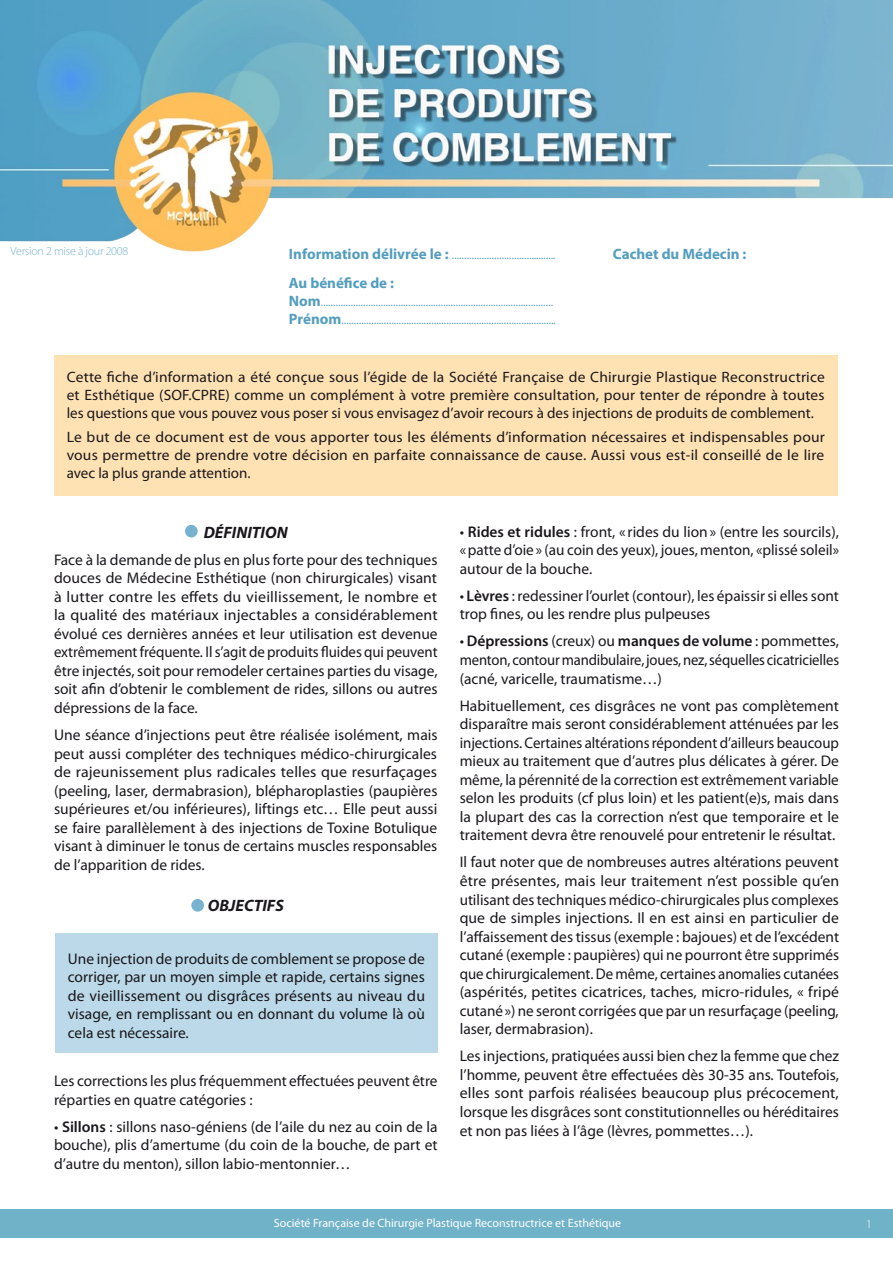
<style>
.page{position:relative;width:893px;height:1263px;background:#fff}
.page>*{position:absolute;margin:0;border:0;box-sizing:border-box;transform-origin:0 0}
.t1{font:italic 700 16.5px "Myriad Pro";color:#1a171c}
.t2{font:15.45px/18.6px "Myriad Pro";color:#1a171c;text-align:justify}
.t3{font:15px/18px "Myriad Pro";color:#1a171c;text-align:justify}
.t4{font:700 15px "Myriad Pro";color:#539dbf}
.t5{font:12px "Myriad Pro";color:#fff}
.t6{font:300 12px "Myriad Pro";letter-spacing:-.02em;color:#77b3d0}
.t7{font:300 12px "Myriad Pro";color:#fff}
.t8{font:700 7.5px "Myriad Pro";color:#539dbf}
.s1{font-size:7.5px}
.s2{font-size:15px}
.s3{font-weight:600}
</style>
<div class="page">
<div style="left:0;top:1209px;width:893px;height:29px;background:#70b2c8"></div>
<div style="left:54px;top:355px;width:783px;height:140px;background:#ffe2b3"></div>
<div style="left:55px;top:933px;width:383px;height:120px;background:#bbd9e8"></div>
<div style="left:185px;top:525px;width:13px;height:12px;background:#77b3d0;border-radius:50%"></div>
<img style="left:0;top:0;width:893px;height:252px">
<div style="left:191px;top:899px;width:13px;height:13px;background:#77b3d0;border-radius:50%"></div>
<p class="t6" style="left:11px;top:244px;width:119px">Version 2 mise à jour 2008</p>
<p class="t4" style="left:289px;top:244px;width:268px">Information délivrée le : <span class="s1">…………………………….……..</span></p>
<p class="t4" style="left:613px;top:244px;width:135px">Cachet du Médecin :</p>
<p class="t4" style="left:289px;top:273px;width:107px">Au bénéfice de :</p>
<p class="t8" style="left:289px;top:299px;width:266px"><span class="s2">Nom</span>…………………………………………………………………………………</p>
<p class="t8" style="left:289px;top:317px;width:268px"><span class="s2">Prénom</span>…………………………………………………………………………..</p>
<p class="t3" style="left:67px;top:368px;width:760px">Cette fiche d’information a été conçue sous l’égide de la Société Française de Chirurgie Plastique Reconstructrice et Esthétique (SOF.CPRE) comme un complément à votre première consultation, pour tenter de répondre à toutes les questions que vous pouvez vous poser si vous envisagez d’avoir recours à des injections de produits de comblement.</p>
<p class="t3" style="left:67px;top:428px;width:760px">Le but de ce document est de vous apporter tous les éléments d’information nécessaires et indispensables pour vous permettre de prendre votre décision en parfaite connaissance de cause. Aussi vous est-il conseillé de le lire avec la plus grande attention.</p>
<p class="t1" style="left:204px;top:521px;width:86px">DÉFINITION</p>
<p class="t2" style="left:54px;top:550px;width:385px">Face à la demande de plus en plus forte pour des techniques douces de Médecine Esthétique (non chirurgicales) visant à lutter contre les effets du vieillissement, le nombre et la qualité des matériaux injectables a considérablement évolué ces dernières années et leur utilisation est devenue extrêmement fréquente. Il s’agit de produits fluides qui peuvent être injectés, soit pour remodeler certaines parties du visage, soit afin d’obtenir le comblement de rides, sillons ou autres dépressions de la face.</p>
<p class="t2" style="left:54px;top:725px;width:385px">Une séance d’injections peut être réalisée isolément, mais peut aussi compléter des techniques médico-chirurgicales de rajeunissement plus radicales telles que resurfaçages (peeling, laser, dermabrasion), blépharoplasties (paupières supérieures et/ou inférieures), liftings etc… Elle peut aussi se faire parallèlement à des injections de Toxine Botulique visant à diminuer le tonus de certains muscles responsables de l’apparition de rides.</p>
<p class="t1" style="left:208px;top:894px;width:78px">OBJECTIFS</p>
<p class="t2" style="left:68px;top:949px;width:359px">Une injection de produits de comblement se propose de corriger, par un moyen simple et rapide, certains signes de vieillissement ou disgrâces présents au niveau du visage, en remplissant ou en donnant du volume là où cela est nécessaire.</p>
<p class="t2" style="left:54px;top:1071px;width:385px">Les corrections les plus fréquemment effectuées peuvent être réparties en quatre catégories :</p>
<p class="t2" style="left:54px;top:1117px;width:385px">• <span class="s3">Sillons</span> : sillons naso-géniens (de l’aile du nez au coin de la bouche), plis d’amertume (du coin de la bouche, de part et d’autre du menton), sillon labio-mentonnier…</p>
<p class="t2" style="left:460px;top:522px;width:381px">• <span class="s3">Rides et ridules</span> : front, « rides du lion» (entre les sourcils), «patte d’oie» (au coin des yeux), joues, menton, «plissé soleil» autour de la bouche.</p>
<p class="t2" style="left:460px;top:586px;width:381px">• <span class="s3">Lèvres</span> : redessiner l’ourlet (contour), les épaissir si elles sont trop fines, ou les rendre plus pulpeuses</p>
<p class="t2" style="left:460px;top:632px;width:381px">• <span class="s3">Dépressions</span> (creux) ou <span class="s3">manques de volume</span> : pommettes, menton, contour mandibulaire, joues, nez, séquelles cicatricielles (acné, varicelle, traumatisme…)</p>
<p class="t2" style="left:460px;top:696px;width:381px">Habituellement, ces disgrâces ne vont pas complètement disparaître mais seront considérablement atténuées par les injections. Certaines altérations répondent d’ailleurs beaucoup mieux au traitement que d’autres plus délicates à gérer. De même, la pérennité de la correction est extrêmement variable selon les produits (cf plus loin) et les patient(e)s, mais dans la plupart des cas la correction n’est que temporaire et le traitement devra être renouvelé pour entretenir le résultat.</p>
<p class="t2" style="left:460px;top:853px;width:381px">Il faut noter que de nombreuses autres altérations peuvent être présentes, mais leur traitement n’est possible qu’en utilisant des techniques médico-chirurgicales plus complexes que de simples injections. Il en est ainsi en particulier de l’affaissement des tissus (exemple : bajoues) et de l’excédent cutané (exemple : paupières) qui ne pourront être supprimés que chirurgicalement. De même, certaines anomalies cutanées (aspérités, petites cicatrices, taches, micro-ridules, « fripé cutané») ne seront corrigées que par un resurfaçage (peeling, laser, dermabrasion).</p>
<p class="t2" style="left:460px;top:1047px;width:381px">Les injections, pratiquées aussi bien chez la femme que chez l’homme, peuvent être effectuées dès 30-35 ans. Toutefois, elles sont parfois réalisées beaucoup plus précocement, lorsque les disgrâces sont constitutionnelles ou héréditaires et non pas liées à l’âge (lèvres, pommettes…).</p>
<p class="t5" style="left:274px;top:1215px;width:349px">Société Française de Chirurgie Plastique Reconstructrice et Esthétique</p>
<p class="t7" style="left:866px;top:1217px;width:7px">1</p>
</div>
